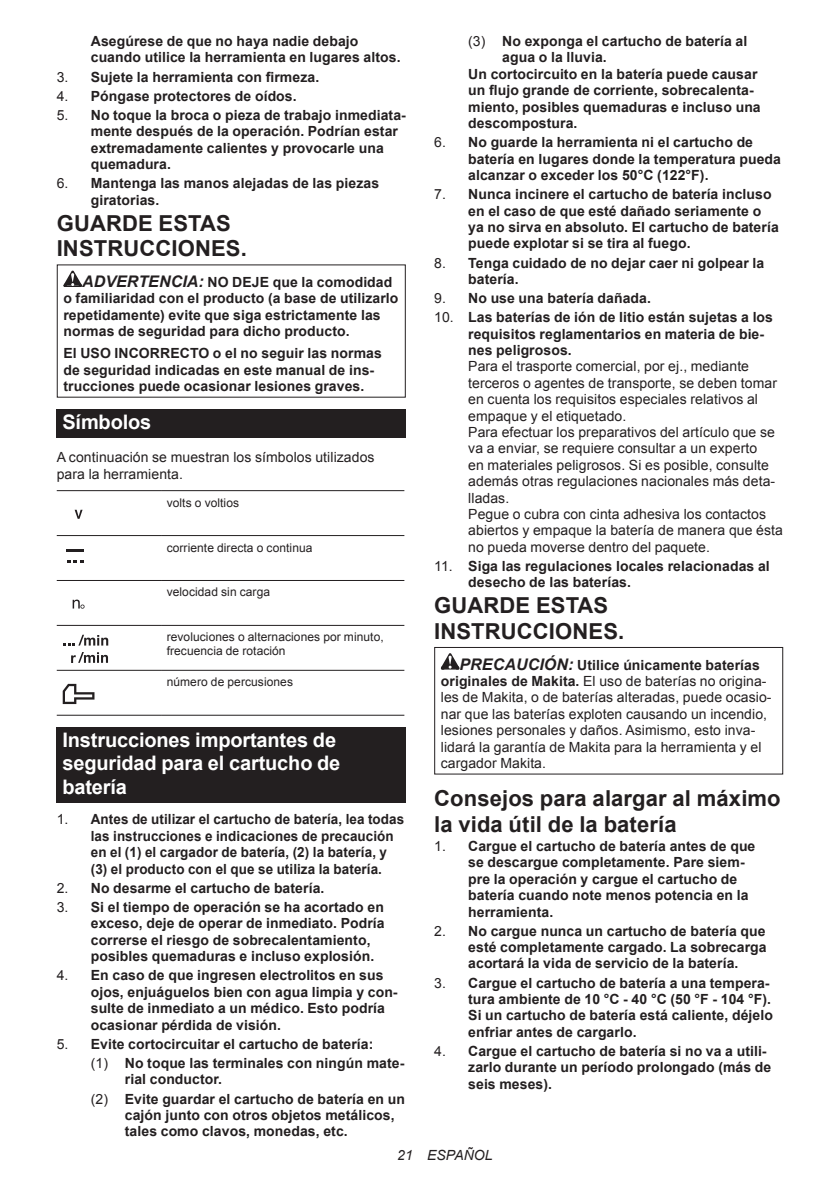
<style>
.page{position:relative;width:840px;height:1191px;background:#fff}
.page>*{position:absolute;margin:0;border:0;box-sizing:border-box;transform-origin:0 0}
.t1{font:700 22px/25.8px "Arial";letter-spacing:.005em;color:#231f20}
.t2{font:700 20px/23.4px "Arial";letter-spacing:-.01em;color:#fff}
.t3{font:700 14px/16.4px "Arial";letter-spacing:.005em;color:#231f20}
.t4{font:14px/16.4px "Arial";letter-spacing:.005em;color:#231f20}
.t5{font:700 14px/16.4px "Arial";letter-spacing:.005em;color:#231f20;scale:.96 1}
.t6{font:italic 14px "Arial";letter-spacing:.005em;color:#231f20}
.t7{font:12px/14px "Arial";letter-spacing:.005em;color:#231f20}
.s1{font-weight:400}
.s2{font-style:italic;font-size:16px}
.s3{font-weight:700;font-style:italic;font-size:16px}
.s4{font-weight:700}
</style>
<div class="page">
<svg style="left:63px;top:271px;width:19px;height:16px"></svg>
<div style="left:57px;top:409px;width:348px;height:28px;background:#231f20"></div>
<hr style="left:57px;top:490px;width:104px;height:1px;background:#231f20">
<hr style="left:161px;top:490px;width:243px;height:1px;background:#231f20">
<hr style="left:57px;top:535px;width:104px;height:1px;background:#231f20">
<hr style="left:161px;top:535px;width:243px;height:1px;background:#231f20">
<hr style="left:57px;top:580px;width:104px;height:1px;background:#231f20">
<hr style="left:161px;top:580px;width:243px;height:1px;background:#231f20">
<hr style="left:57px;top:625px;width:104px;height:1px;background:#231f20">
<hr style="left:161px;top:625px;width:243px;height:1px;background:#231f20">
<hr style="left:57px;top:670px;width:104px;height:1px;background:#231f20">
<hr style="left:161px;top:670px;width:243px;height:1px;background:#231f20">
<hr style="left:57px;top:714px;width:104px;height:1px;background:#231f20">
<hr style="left:161px;top:714px;width:243px;height:1px;background:#231f20">
<svg style="left:75px;top:510px;width:7px;height:9px"></svg>
<hr style="left:66px;top:549px;width:18px;height:3px;background:#231f20">
<svg style="left:67px;top:560px;width:17px;height:3px"></svg>
<svg style="left:73px;top:599px;width:11px;height:9px"></svg>
<svg style="left:64px;top:635px;width:44px;height:10px"></svg>
<svg style="left:71px;top:652px;width:37px;height:11px"></svg>
<svg style="left:63px;top:684px;width:31px;height:20px"></svg>
<div style="left:57px;top:727px;width:348px;height:75px;background:#231f20"></div>
<svg style="left:440px;top:653px;width:19px;height:16px"></svg>
<div style="left:434px;top:647px;width:348px;height:127px;border:1px solid #231f20"></div>
<p class="t3" style="left:91px;top:33px;width:311px">Asegúrese de que no haya nadie debajo cuando utilice la herramienta en lugares altos.</p>
<p class="t3" style="left:57px;top:69px;width:264px"><span class="s1">3.</span> Sujete la herramienta con firmeza.</p>
<p class="t3" style="left:57px;top:88px;width:241px"><span class="s1">4.</span> Póngase protectores de oídos.</p>
<p class="t3" style="left:91px;top:107px;width:316px;text-indent:-34px"><span class="s1">5.</span> No toque la broca o pieza de trabajo inmediata&shy;mente después de la operación. Podrían estar extremadamente calientes y provocarle una quemadura.</p>
<p class="t3" style="left:91px;top:176px;width:290px;text-indent:-34px"><span class="s1">6.</span> Mantenga las manos alejadas de las piezas giratorias.</p>
<h1 class="t1" style="left:57px;top:211px;width:191px">GUARDE ESTAS<br>INSTRUCCIONES.</h1>
<p class="t3" style="left:63px;top:274px;width:336px;text-indent:19px"><span class="s2">ADVERTENCIA:</span> NO DEJE que la comodidad o familiaridad con el producto (a base de utilizarlo repetidamente) evite que siga estrictamente las normas de seguridad para dicho producto.</p>
<p class="t3" style="left:63px;top:345px;width:320px">El USO INCORRECTO o el no seguir las normas de seguridad indicadas en este manual de ins&shy;trucciones puede ocasionar lesiones graves.</p>
<h2 class="t2" style="left:62px;top:411px;width:90px">Símbolos</h2>
<p class="t4" style="left:57px;top:449px;width:319px">A continuación se muestran los símbolos utilizados para la herramienta.</p>
<p class="t7" style="left:167px;top:495px;width:74px">volts o voltios</p>
<p class="t7" style="left:167px;top:540px;width:147px">corriente directa o continua</p>
<p class="t7" style="left:167px;top:585px;width:105px">velocidad sin carga</p>
<p class="t7" style="left:167px;top:630px;width:218px">revoluciones o alternaciones por minuto, frecuencia de rotación</p>
<p class="t7" style="left:167px;top:675px;width:128px">número de percusiones</p>
<h2 class="t2" style="left:62px;top:729px;width:279px">Instrucciones importantes de seguridad para el cartucho de batería</h2>
<p class="t5" style="left:91px;top:811px;width:328px;text-indent:-34px"><span class="s1">1.</span> Antes de utilizar el cartucho de batería, lea todas las instrucciones e indicaciones de precaución en el (1) el cargador de batería, (2) la batería, y (3) el producto con el que se utiliza la batería.</p>
<p class="t3" style="left:57px;top:880px;width:269px"><span class="s1">2.</span> No desarme el cartucho de batería.</p>
<p class="t3" style="left:91px;top:899px;width:295px;text-indent:-34px"><span class="s1">3.</span> Si el tiempo de operación se ha acortado en exceso, deje de operar de inmediato. Podría correrse el riesgo de sobrecalentamiento, posibles quemaduras e incluso explosión.</p>
<p class="t3" style="left:91px;top:967px;width:308px;text-indent:-34px"><span class="s1">4.</span> En caso de que ingresen electrolitos en sus ojos, enjuáguelos bien con agua limpia y con&shy;sulte de inmediato a un médico. Esto podría ocasionar pérdida de visión.</p>
<p class="t3" style="left:91px;top:1034px;width:315px;line-height:19.2px;text-indent:-34px"><span class="s1">5.</span> Evite cortocircuitar el cartucho de batería:<br><span class="s1">(1)</span> No toque las terminales con ningún mate-</p>
<p class="t3" style="left:91px;top:1070px;width:315px;line-height:19.2px;text-indent:34px">rial conductor.<br><span class="s1">(2)</span> Evite guardar el cartucho de batería en un</p>
<p class="t3" style="left:125px;top:1107px;width:271px">cajón junto con otros objetos metálicos, tales como clavos, monedas, etc.</p>
<p class="t3" style="left:468px;top:33px;width:280px"><span class="s1">(3)</span> No exponga el cartucho de batería al</p>
<p class="t3" style="left:502px;top:50px;width:106px">agua o la lluvia.</p>
<p class="t3" style="left:468px;top:66px;width:290px">Un cortocircuito en la batería puede causar</p>
<p class="t3" style="left:468px;top:82px;width:287px">un flujo grande de corriente, sobrecalenta-</p>
<p class="t3" style="left:468px;top:99px;width:294px">miento, posibles quemaduras e incluso una</p>
<p class="t3" style="left:468px;top:115px;width:111px">descompostura.</p>
<p class="t3" style="left:468px;top:134px;width:314px;text-indent:-34px"><span class="s1">6.</span> No guarde la herramienta ni el cartucho de batería en lugares donde la temperatura pueda alcanzar o exceder los 50°C (122°F).</p>
<p class="t3" style="left:468px;top:186px;width:312px;text-indent:-34px"><span class="s1">7.</span> Nunca incinere el cartucho de batería incluso en el caso de que esté dañado seriamente o ya no sirva en absoluto. El cartucho de batería puede explotar si se tira al fuego.</p>
<p class="t3" style="left:468px;top:255px;width:297px;text-indent:-34px"><span class="s1">8.</span> Tenga cuidado de no dejar caer ni golpear la batería.</p>
<p class="t3" style="left:434px;top:290px;width:218px"><span class="s1">9.</span> No use una batería dañada.</p>
<p class="t3" style="left:468px;top:310px;width:306px;text-indent:-34px"><span class="s1">10.</span> Las baterías de ión de litio están sujetas a los requisitos reglamentarios en materia de bie&shy;nes peligrosos.</p>
<p class="t4" style="left:468px;top:358px;width:316px">Para el trasporte comercial, por ej., mediante terceros o agentes de transporte, se deben tomar en cuenta los requisitos especiales relativos al empaque y el etiquetado.<br>Para efectuar los preparativos del artículo que se va a enviar, se requiere consultar a un experto<br>en materiales peligrosos. Si es posible, consulte además otras regulaciones nacionales más deta&shy;lladas.<br>Pegue o cubra con cinta adhesiva los contactos abiertos y empaque la batería de manera que ésta no pueda moverse dentro del paquete.</p>
<p class="t3" style="left:468px;top:558px;width:303px;text-indent:-34px"><span class="s1">11.</span> Siga las regulaciones locales relacionadas al desecho de las baterías.</p>
<h1 class="t1" style="left:434px;top:593px;width:191px">GUARDE ESTAS<br>INSTRUCCIONES.</h1>
<p class="t4" style="left:440px;top:656px;width:332px;text-indent:19px"><span class="s3">PRECAUCIÓN:</span> <span class="s4">Utilice únicamente baterías originales de Makita.</span> El uso de baterías no origina&shy;les de Makita, o de baterías alteradas, puede ocasio&shy;nar que las baterías exploten causando un incendio, lesiones personales y daños. Asimismo, esto inva&shy;lidará la garantía de Makita para la herramienta y el cargador Makita.</p>
<h1 class="t1" style="left:434px;top:786px;width:348px">Consejos para alargar al máximo la vida útil de la batería</h1>
<p class="t3" style="left:468px;top:838px;width:288px;text-indent:-34px"><span class="s1">1.</span> Cargue el cartucho de batería antes de que se descargue completamente. Pare siem&shy;pre la operación y cargue el cartucho de batería cuando note menos potencia en la herramienta.</p>
<p class="t3" style="left:468px;top:923px;width:300px;text-align:justify;text-indent:-34px"><span class="s1">2.</span> No cargue nunca un cartucho de batería que esté completamente cargado. La sobrecarga acortará la vida de servicio de la batería.</p>
<p class="t3" style="left:468px;top:975px;width:306px;text-indent:-34px"><span class="s1">3.</span> Cargue el cartucho de batería a una tempera&shy;tura ambiente de 10 °C - 40 °C (50 °F - 104 °F).<br>Si un cartucho de batería está caliente, déjelo enfriar antes de cargarlo.</p>
<p class="t3" style="left:468px;top:1043px;width:304px;text-indent:-34px"><span class="s1">4.</span> Cargue el cartucho de batería si no va a utili&shy;zarlo durante un período prolongado (más de seis meses).</p>
<p class="t6" style="left:397px;top:1146px;width:97px">21 ESPAÑOL</p>
</div>
